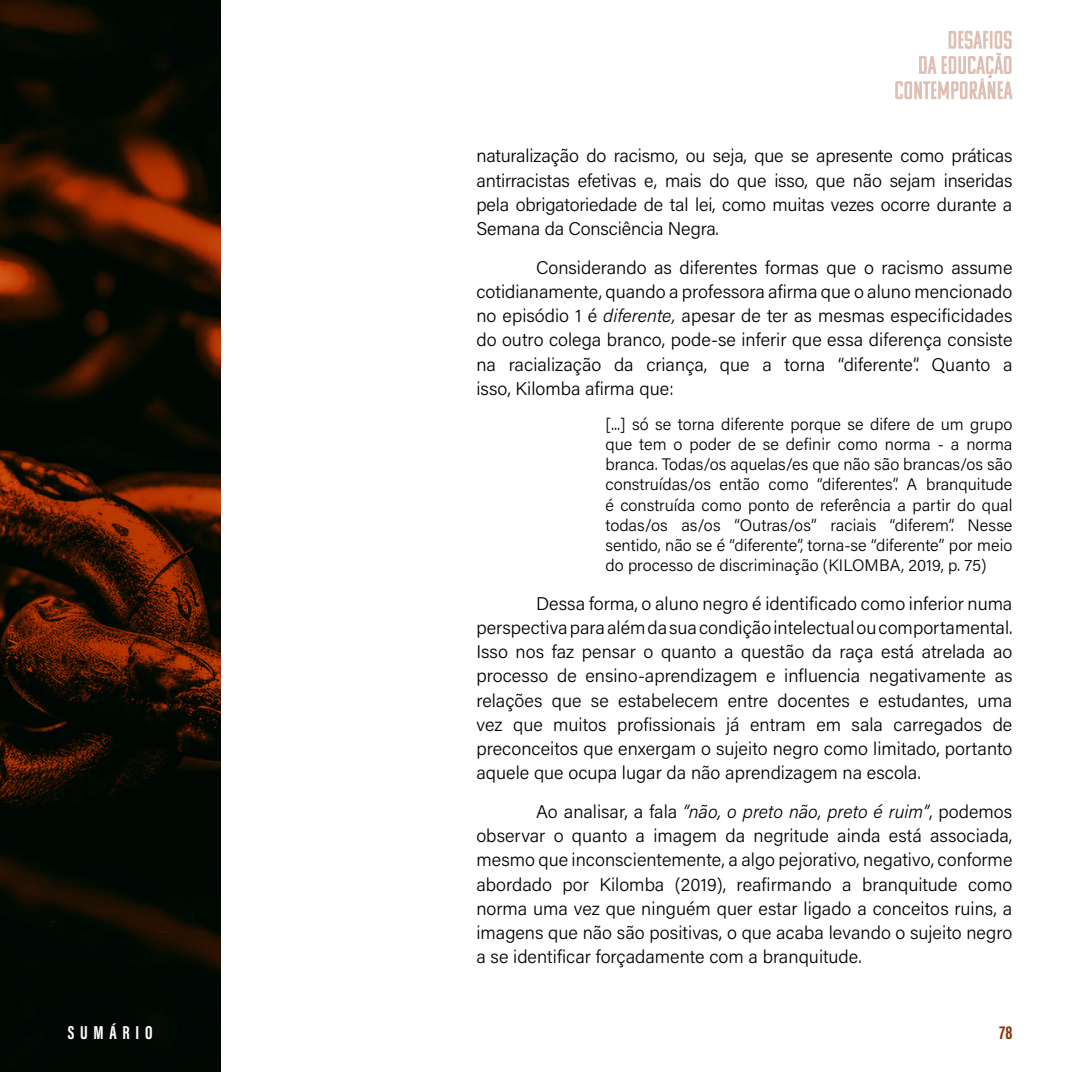
<style>
.page{position:relative;width:1072px;height:1072px;background:#fff}
.page>*{position:absolute;margin:0;border:0;box-sizing:border-box;transform-origin:0 0}
.t1{font:700 19.25px "Acumin Pro Extra Cond";letter-spacing:.3em;color:#fff}
.t2{font:700 19.25px "Acumin Pro Extra Cond";color:#932b00}
.t3{font:300 18.38px/24.2px "Acumin Pro";color:#000;text-align:justify}
.t4{font:300 16.62px/20.1px "Acumin Pro";color:#000;text-align:justify}
.s1{font-style:italic}
</style>
<div class="page">
<img style="left:0;top:0;width:220px;height:1071px">
<svg style="left:895px;top:31px;width:117px;height:68px"></svg>
<p class="t3" style="left:476px;top:143px;width:537px">naturalização do racismo, ou seja, que se apresente como práticas antirracistas efetivas e, mais do que isso, que não sejam inseridas pela obrigatoriedade de tal lei, como muitas vezes ocorre durante a Semana da Consciência Negra.</p>
<p class="t3" style="left:476px;top:255px;width:537px;text-indent:60px">Considerando as diferentes formas que o racismo assume cotidianamente, quando a professora afirma que o aluno mencionado no episódio 1 é <span class="s1">diferente,</span> apesar de ter as mesmas especificidades do outro colega branco, pode-se inferir que essa diferença consiste na racialização da criança, que a torna “diferente”. Quanto a isso, Kilomba afirma que:</p>
<p class="t4" style="left:605px;top:413px;width:408px">[...] só se torna diferente porque se difere de um grupo que tem o poder de se definir como norma - a norma branca. Todas/os aquelas/es que não são brancas/os são construídas/os então como “diferentes”. A branquitude é construída como ponto de referência a partir do qual todas/os as/os “Outras/os” raciais “diferem”. Nesse sentido, não se é “diferente”, torna-se “diferente” por meio do processo de discriminação (KILOMBA, 2019, p. 75)</p>
<p class="t3" style="left:476px;top:590px;width:537px;text-indent:60px">Dessa forma, o aluno negro é identificado como inferior numa perspectiva para além da sua condição intelectual ou comportamental.<br>Isso nos faz pensar o quanto a questão da raça está atrelada ao processo de ensino-aprendizagem e influencia negativamente as relações que se estabelecem entre docentes e estudantes, uma vez que muitos profissionais já entram em sala carregados de preconceitos que enxergam o sujeito negro como limitado, portanto aquele que ocupa lugar da não aprendizagem na escola.</p>
<p class="t3" style="left:476px;top:798px;width:537px;text-indent:60px">Ao analisar, a fala <span class="s1">“não, o preto não, preto é ruim”</span>, podemos observar o quanto a imagem da negritude ainda está associada, mesmo que inconscientemente, a algo pejorativo, negativo, conforme abordado por Kilomba (2019), reafirmando a branquitude como norma uma vez que ninguém quer estar ligado a conceitos ruins, a imagens que não são positivas, o que acaba levando o sujeito negro a se identificar forçadamente com a branquitude.</p>
<p class="t1" style="left:68px;top:1020px;width:86px">SUMÁRIO</p>
<p class="t2" style="left:999px;top:1020px;width:14px">78</p>
</div>
